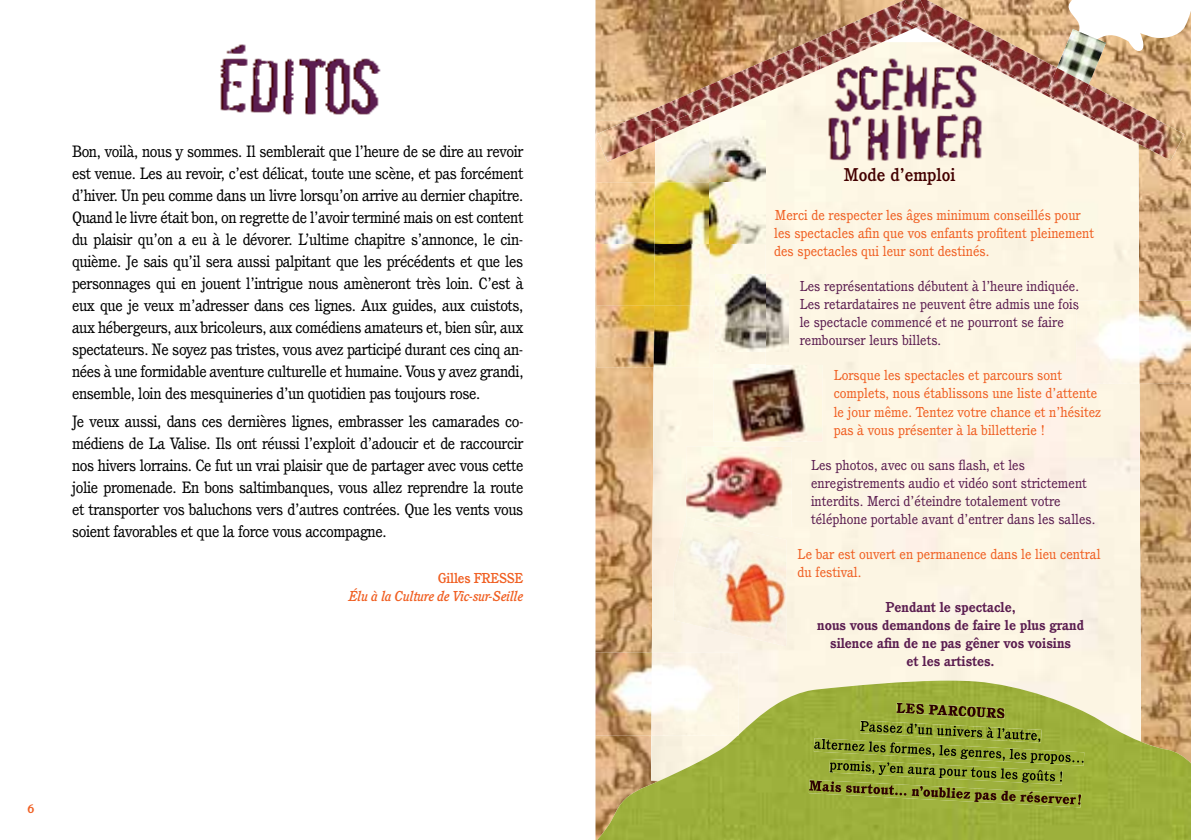
<style>
.page{position:relative;width:1191px;height:840px;background:#fff}
.page>*{position:absolute;margin:0;border:0;box-sizing:border-box;transform-origin:0 0}
.t1{font:500 18px "Cushing";color:#430000}
.t2{font:16px/22px "Cushing";letter-spacing:-.025em;color:#000;text-align:justify}
.t3{font:14px/18px "Cushing";color:#f05f22}
.t4{font:14px/18px "Cushing";color:#5b1d50}
.t5{font:700 14px/18px "Cushing";color:#5b1d50;text-align:center}
.t6{font:italic 500 14px "Cushing";letter-spacing:-.02em;color:#f05f22}
.t7{font:500 14px "Cushing";letter-spacing:-.02em;color:#f05f22}
.t8{font:700 12px "Cushing";color:#f05f22}
</style>
<div class="page">
<img style="left:595px;top:54px;width:596px;height:785px">
<svg style="left:1184px;top:11px;width:7px;height:43px"></svg>
<div style="left:651px;top:42px;width:489px;height:638px;background:#fcf5e3"></div>
<img style="left:674px;top:518px;width:112px;height:128px">
<img style="left:686px;top:446px;width:105px;height:80px">
<img style="left:686px;top:516px;width:44px;height:10px">
<img style="left:596px;top:162px;width:57px;height:205px">
<img style="left:653px;top:136px;width:112px;height:231px">
<img style="left:713px;top:365px;width:109px;height:76px">
<img style="left:713px;top:365px;width:52px;height:2px">
<img style="left:715px;top:274px;width:73px;height:77px">
<img style="left:220px;top:44px;width:161px;height:71px">
<img style="left:597px;top:680px;width:594px;height:159px">
<img style="left:896px;top:702px;width:109px;height:16px">
<img style="left:860px;top:720px;width:181px;height:17px">
<img style="left:814px;top:737px;width:270px;height:28px">
<img style="left:829px;top:758px;width:233px;height:21px">
<img style="left:809px;top:779px;width:272px;height:28px">
<img style="left:819px;top:57px;width:173px;height:109px">
<img style="left:595px;top:0;width:311px;height:136px">
<img style="left:854px;top:21px;width:61px;height:21px">
<img style="left:673px;top:42px;width:209px;height:79px">
<img style="left:596px;top:121px;width:77px;height:41px">
<img style="left:655px;top:121px;width:46px;height:20px">
<img style="left:818px;top:58px;width:29px;height:12px">
<img style="left:820px;top:57px;width:27px;height:12px">
<img style="left:918px;top:0;width:266px;height:160px">
<img style="left:917px;top:26px;width:31px;height:16px">
<img style="left:943px;top:42px;width:195px;height:101px">
<svg style="left:977px;top:59px;width:15px;height:8px"></svg>
<img style="left:897px;top:0;width:32px;height:26px">
<img style="left:903px;top:20px;width:15px;height:8px">
<img style="left:1076px;top:300px;width:115px;height:83px">
<svg style="left:1076px;top:300px;width:3px;height:12px"></svg>
<img style="left:595px;top:652px;width:143px;height:83px">
<p class="t2" style="left:72px;top:140px;width:453px">Bon, voilà, nous y sommes. Il semblerait que l’heure de se dire au revoir est venue. Les au revoir, c’est délicat, toute une scène, et pas forcément d’hiver. Un peu comme dans un livre lorsqu’on arrive au dernier chapitre.<br>Quand le livre était bon, on regrette de l’avoir terminé mais on est content du plaisir qu’on a eu à le dévorer. L’ultime chapitre s’annonce, le cin&shy;quième. Je sais qu’il sera aussi palpitant que les précédents et que les personnages qui en jouent l’intrigue nous amèneront très loin. C’est à eux que je veux m’adresser dans ces lignes. Aux guides, aux cuistots, aux hébergeurs, aux bricoleurs, aux comédiens amateurs et, bien sûr, aux spectateurs. Ne soyez pas tristes, vous avez participé durant ces cinq an&shy;nées à une formidable aventure culturelle et humaine. Vous y avez grandi, ensemble, loin des mesquineries d’un quotidien pas toujours rose.</p>
<p class="t2" style="left:72px;top:410px;width:453px">Je veux aussi, dans ces dernières lignes, embrasser les camarades co&shy;médiens de La Valise. Ils ont réussi l’exploit d’adoucir et de raccourcir nos hivers lorrains. Ce fut un vrai plaisir que de partager avec vous cette jolie promenade. En bons saltimbanques, vous allez reprendre la route et transporter vos baluchons vers d’autres contrées. Que les vents vous soient favorables et que la force vous accompagne.</p>
<p class="t7" style="left:438px;top:569px;width:87px">Gilles FRESSE</p>
<p class="t6" style="left:349px;top:587px;width:176px">Élu à la Culture de Vic-sur-Seille</p>
<p class="t8" style="left:27px;top:801px;width:8px">6</p>
<p class="t1" style="left:844px;top:164px;width:113px">Mode d’emploi</p>
<p class="t3" style="left:774px;top:206px;width:321px">Merci de respecter les âges minimum conseillés pour les spectacles afin que vos enfants profitent pleinement des spectacles qui leur sont destinés.</p>
<p class="t4" style="left:799px;top:277px;width:281px">Les représentations débutent à l’heure indiquée.<br>Les retardataires ne peuvent être admis une fois le spectacle commencé et ne pourront se faire rembourser leurs billets.</p>
<p class="t3" style="left:833px;top:366px;width:269px">Lorsque les spectacles et parcours sont complets, nous établissons une liste d’attente le jour même. Tentez votre chance et n’hésitez pas à vous présenter à la billetterie !</p>
<p class="t4" style="left:811px;top:455px;width:286px">Les photos, avec ou sans flash, et les enregistrements audio et vidéo sont strictement interdits. Merci d’éteindre totalement votre téléphone portable avant d’entrer dans les salles.</p>
<p class="t3" style="left:797px;top:544px;width:304px">Le bar est ouvert en permanence dans le lieu central du festival.</p>
<p class="t5" style="left:817px;top:597px;width:268px">Pendant le spectacle,<br>nous vous demandons de faire le plus grand silence afin de ne pas gêner vos voisins<br>et les artistes.</p>
</div>
